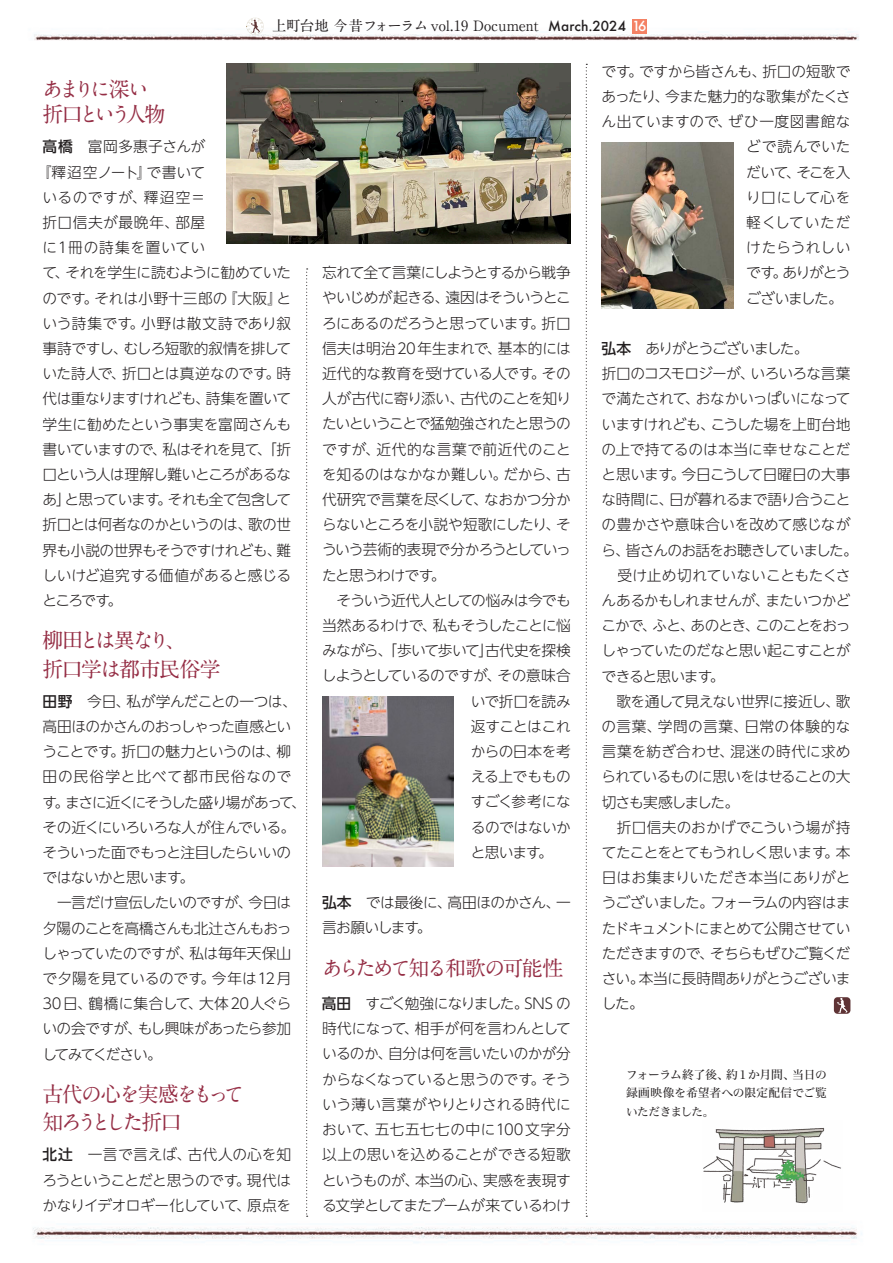
<style>
.page{position:relative;width:893px;height:1263px;background:#fff}
.page>*{position:absolute;margin:0;border:0;box-sizing:border-box;transform-origin:0 0}
.t1{font:700 21px "A1 Mincho Std";letter-spacing:-.11em;color:#952e45}
.t2{font:700 21px "A1 Mincho Std";letter-spacing:-.13em;color:#952e45}
.t3{font:700 21px "A1 Mincho Std";letter-spacing:-.075em;color:#952e45}
.t4{font:700 21px "A1 Mincho Std";letter-spacing:-.15em;color:#952e45}
.t5{font:700 21px "A1 Mincho Std";letter-spacing:-.165em;color:#952e45}
.t6{font:700 21px "A1 Mincho Std";letter-spacing:-.215em;color:#952e45}
.t7{font:300 14.7px/25.2px "UD Shin Go NT Pro";letter-spacing:-.04em;color:#231f20;text-align:justify}
.t8{font:300 14.7px "UD Shin Go NT Pro";letter-spacing:.025em;color:#231f20}
.t9{font:300 14.7px "UD Shin Go NT Pro";color:#231f20}
.t10{font:300 14.7px "UD Shin Go NT Pro";letter-spacing:.015em;color:#231f20}
.t11{font:300 14.7px "UD Shin Go NT Pro";letter-spacing:.035em;color:#231f20}
.t12{font:300 14.7px "UD Shin Go NT Pro";letter-spacing:-.065em;color:#231f20}
.t13{font:300 14.7px "UD Shin Go NT Pro";letter-spacing:-.075em;color:#231f20}
.t14{font:300 14.7px "UD Shin Go NT Pro";letter-spacing:.04em;color:#231f20}
.t15{font:300 14.7px "UD Shin Go NT Pro";letter-spacing:.005em;color:#231f20}
.t16{font:300 14.7px "UD Shin Go NT Pro";letter-spacing:-.01em;color:#231f20}
.t17{font:300 14.7px "UD Shin Go NT Pro";letter-spacing:-.06em;color:#231f20}
.t18{font:300 14.7px "UD Shin Go NT Pro";letter-spacing:-.015em;color:#231f20}
.t19{font:300 14.7px "UD Shin Go NT Pro";letter-spacing:-.095em;color:#231f20}
.t20{font:300 14.7px "UD Shin Go NT Pro";letter-spacing:-.02em;color:#231f20}
.t21{font:300 14.7px "UD Shin Go NT Pro";letter-spacing:.05em;color:#231f20}
.t22{font:300 14.7px "UD Shin Go NT Pro";letter-spacing:.01em;color:#231f20}
.t23{font:700 14.25px "A1 Mincho Std";color:#231f20}
.t24{font:11.7px/18.3px "Hira Min Std N W4";letter-spacing:.015em;color:#231f20;text-align:justify}
.s1{font-family:"Futura";font-weight:500;font-size:13.5px}
.s2{font-family:"Futura";font-weight:500;font-size:13.5px;color:#fff}
.s3{font-weight:500}
.s4{font-family:"Hira Min HK Std W4"}
.s5{font-family:"Ryumin Pr 6 N"}
</style>
<div class="page">
<img style="left:34px;top:17px;width:825px;height:24px">
<img style="left:33px;top:1213px;width:829px;height:30px">
<div style="left:632px;top:19px;width:14px;height:14px;background:#f48164"></div>
<svg style="left:246px;top:18px;width:18px;height:17px"></svg>
<div style="left:834px;top:997px;width:16px;height:17px;background:#5e3335;border-radius:4px"></div>
<svg style="left:837px;top:998px;width:10px;height:15px"></svg>
<svg style="left:306px;top:268px;width:2px;height:949px"></svg>
<svg style="left:586px;top:64px;width:1px;height:1153px"></svg>
<img style="left:703px;top:1127px;width:138px;height:77px">
<img style="left:227px;top:64px;width:344px;height:180px">
<img style="left:602px;top:142px;width:131px;height:166px">
<img style="left:322px;top:697px;width:132px;height:170px">
<p class="t23" style="left:272px;top:14px;width:376px">上町台地 今昔フォーラム vol.19 Document <span class="s1">March.2024</span> <span class="s2">16</span></p>
<p class="t1" style="left:42px;top:72px;width:108px">あまりに深い</p>
<p class="t6" style="left:42px;top:97px;width:125px">折口という人物</p>
<p class="t10" style="left:42px;top:135px;width:164px"><span class="s3">高橋</span>　富岡多惠子さんが</p>
<p class="t10" style="left:37px;top:160px;width:170px">『釋迢空ノート』で書いて</p>
<p class="t11" style="left:42px;top:185px;width:164px">いるのですが、釋迢空＝</p>
<p class="t11" style="left:42px;top:210px;width:164px">折口信夫が最晩年、部屋</p>
<p class="t14" style="left:43px;top:236px;width:164px">に1冊の詩集を置いてい</p>
<p class="t7" style="left:42px;top:260px;width:250px">て、それを学生に読むように勧めていた</p>
<p class="t15" style="left:42px;top:286px;width:250px">のです。それは小野十三郎の『大阪』と</p>
<p class="t8" style="left:42px;top:311px;width:250px">いう詩集です。小野は散文詩であり叙</p>
<p class="t7" style="left:43px;top:335px;width:250px">事詩ですし、むしろ短歌的叙情を排して</p>
<p class="t16" style="left:42px;top:362px;width:250px">いた詩人で、折口とは真逆なのです。時</p>
<p class="t7" style="left:43px;top:386px;width:250px">代は重なりますけれども、詩集を置いて</p>
<p class="t9" style="left:43px;top:412px;width:250px">学生に勧めたという事実を富岡さんも</p>
<p class="t12" style="left:43px;top:437px;width:250px">書いていますので、私はそれを見て、「折</p>
<p class="t17" style="left:42px;top:462px;width:250px">口という人は理解し難いところがあるな</p>
<p class="t13" style="left:42px;top:488px;width:250px">あ」と思っています。それも全て包含して</p>
<p class="t7" style="left:43px;top:512px;width:250px">折口とは何者なのかというのは、歌の世</p>
<p class="t7" style="left:43px;top:537px;width:250px">界も小説の世界もそうですけれども、難</p>
<p class="t9" style="left:42px;top:563px;width:250px">しいけど追究する価値があると感じる</p>
<p class="t7" style="left:42px;top:587px;width:81px">ところです。</p>
<p class="t4" style="left:42px;top:623px;width:145px">柳田とは異なり、</p>
<p class="t3" style="left:42px;top:652px;width:180px">折口学は都市民俗学</p>
<p class="t7" style="left:42px;top:688px;width:265px;text-align:left"><span class="s3">田野</span>　今日、私が学んだことの一つは、高田ほのかさんのおっしゃった直感ということです。折口の魅力というのは、柳田の民俗学と比べて都市民俗なのです。まさに近くにそうした盛り場があって、その近くにいろいろな人が住んでいる。そういった面でもっと注目したらいいのではないかと思います。</p>
<p class="t7" style="left:42px;top:890px;width:251px">　一言だけ宣伝したいのですが、今日は夕陽のことを高橋さんも北辻さんもおっしゃっていたのですが、私は毎年天保山で夕陽を見ているのです。今年は12月30日、鶴橋に集合して、大体20人ぐらいの会ですが、もし興味があったら参加してみてください。</p>
<p class="t1" style="left:42px;top:1077px;width:203px">古代の心を実感をもって</p>
<p class="t5" style="left:42px;top:1105px;width:141px">知ろうとした折口</p>
<p class="t7" style="left:42px;top:1142px;width:250px"><span class="s3">北辻</span>　一言で言えば、古代人の心を知ろうということだと思うのです。現代はかなりイデオロギー化していて、原点を</p>
<p class="t7" style="left:322px;top:259px;width:251px">忘れて全て言葉にしようとするから戦争やいじめが起きる、遠因はそういうところにあるのだろうと思っています。折口信夫は明治20年生まれで、基本的には近代的な教育を受けている人です。その人が古代に寄り添い、古代のことを知りたいということで猛勉強されたと思うのですが、近代的な言葉で前近代のことを知るのはなかなか難しい。だから、古代研究で言葉を尽くして、なおかつ分からないところを小説や短歌にしたり、そういう芸術的表現で分かろうとしていったと思うわけです。</p>
<p class="t7" style="left:322px;top:587px;width:250px">　そういう近代人としての悩みは今でも</p>
<p class="t7" style="left:322px;top:612px;width:250px">当然あるわけで、私もそうしたことに悩</p>
<p class="t7" style="left:322px;top:637px;width:250px">みながら、「歩いて歩いて」古代史を探検</p>
<p class="t7" style="left:322px;top:663px;width:250px">しようとしているのですが、その意味合</p>
<p class="t20" style="left:471px;top:689px;width:102px">いで折口を読み</p>
<p class="t7" style="left:471px;top:713px;width:101px">返すことはこれ</p>
<p class="t7" style="left:471px;top:738px;width:102px">からの日本を考</p>
<p class="t7" style="left:471px;top:763px;width:102px">える上でももの</p>
<p class="t7" style="left:471px;top:789px;width:102px">すごく参考にな</p>
<p class="t7" style="left:471px;top:814px;width:102px">るのではないか</p>
<p class="t7" style="left:471px;top:839px;width:84px">と思います。</p>
<p class="t7" style="left:322px;top:889px;width:250px"><span class="s3">弘本</span>　では最後に、高田ほのかさん、一言お願いします。</p>
<p class="t2" style="left:322px;top:951px;width:243px">あらためて知る和歌の可能性</p>
<p class="t7" style="left:322px;top:990px;width:250px"><span class="s3">高田</span>　すごく勉強になりました。SNS の時代になって、相手が何を言わんとしているのか、自分は何を言いたいのかが分からなくなっていると思うのです。そういう薄い言葉がやりとりされる時代において、五七五七七の中に100文字分以上の思いを込めることができる短歌というものが、本当の心、実感を表現する文学としてまたブームが来ているわけ</p>
<p class="t18" style="left:602px;top:59px;width:250px">です。ですから皆さんも、折口の短歌で</p>
<p class="t7" style="left:602px;top:83px;width:250px">あったり、今また魅力的な歌集がたくさ</p>
<p class="t8" style="left:602px;top:110px;width:250px">ん出ていますので、ぜひ一度図書館な</p>
<p class="t14" style="left:746px;top:135px;width:106px">どで読んでいた</p>
<p class="t7" style="left:746px;top:159px;width:106px">だいて、そこを入</p>
<p class="t10" style="left:746px;top:185px;width:106px">り口にして心を</p>
<p class="t21" style="left:746px;top:210px;width:106px">軽くしていただ</p>
<p class="t22" style="left:746px;top:236px;width:106px">けたらうれしい</p>
<p class="t7" style="left:746px;top:260px;width:106px">です。ありがとう</p>
<p class="t7" style="left:746px;top:285px;width:98px">ございました。</p>
<p class="t19" style="left:602px;top:336px;width:208px"><span class="s3">弘本</span>　ありがとうございました。</p>
<p class="t7" style="left:602px;top:360px;width:258px;text-align:left">折口のコスモロジーが、いろいろな言葉で満たされて、おなかいっぱいになっていますけれども、こうした場を上町台地の上で持てるのは本当に幸せなことだと思います。今日こうして日曜日の大事な時間に、日が暮れるまで語り合うことの豊かさや意味合いを改めて感じながら、皆さんのお話をお聴きしていました。</p>
<p class="t7" style="left:601px;top:562px;width:251px">　受け止め切れていないこともたくさんあるかもしれませんが、またいつかどこかで、ふと、あのとき、このことをおっしゃっていたのだなと思い起こすことができると思います。</p>
<p class="t7" style="left:602px;top:688px;width:250px">　歌を通して見えない世界に接近し、歌の言葉、学問の言葉、日常の体験的な言葉を紡ぎ合わせ、混迷の時代に求められているものに思いをはせることの大切さも実感しました。</p>
<p class="t7" style="left:602px;top:814px;width:250px">　折口信夫のおかげでこういう場が持てたことをとてもうれしく思います。本日はお集まりいただき本当にありがとうございました。フォーラムの内容はまたドキュメントにまとめて公開させていただきますので、そちらもぜひご覧ください。本当に長時間ありがとうございました。</p>
<p class="t24" style="left:626px;top:1065px;width:202px"><span class="s4">フォーラム</span>終了後、約<span class="s5">１</span><span class="s4">か</span>月間、当日<span class="s4">の</span>録画映像<span class="s4">を</span>希望者<span class="s4">への</span>限定配信<span class="s4">でご</span>覧<span class="s4">いただきました</span>。</p>
</div>
